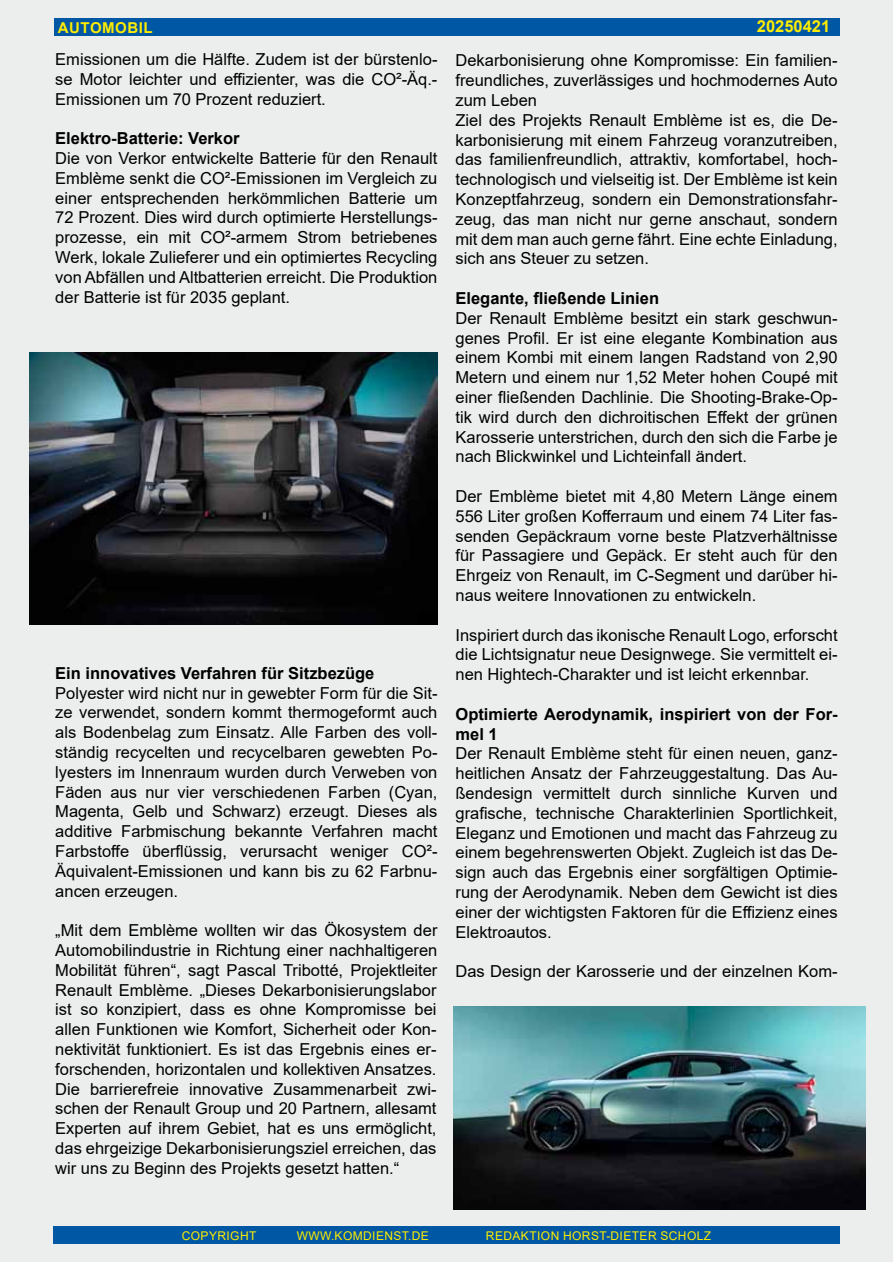
<style>
.page{position:relative;width:893px;height:1263px;background:#fff}
.page>*{position:absolute;margin:0;border:0;box-sizing:border-box;transform-origin:0 0}
.t1{font:16.5px/19.8px "Arial";color:#000;text-align:justify}
.t2{font:700 16.5px/19.8px "Arial";color:#000}
.t3{font:700 16.5px "Arial";color:#ffed00}
.t4{font:700 15px "Arial";letter-spacing:.035em;color:#ffed00}
.t5{font:12px "Arial";letter-spacing:.035em;color:#ffed00}
</style>
<div class="page">
<div style="left:0;top:0;width:893px;height:1262px;background:#eceded"></div>
<div style="left:54px;top:18px;width:786px;height:18px;background:#0057a3"></div>
<div style="left:53px;top:1226px;width:787px;height:18px;background:#0057a3"></div>
<img style="left:30px;top:352px;width:407px;height:272px">
<img style="left:454px;top:1006px;width:411px;height:204px">
<p class="t4" style="left:58px;top:17px;width:96px">Automobil</p>
<p class="t1" style="left:55px;top:49px;width:384px">Emissionen um die Hälfte. Zudem ist der bürstenlo&shy;se Motor leichter und effizienter, was die CO²-Äq.- Emissionen um 70 Prozent reduziert.</p>
<p class="t2" style="left:55px;top:129px;width:186px">Elektro-Batterie: Verkor</p>
<p class="t1" style="left:55px;top:148px;width:384px">Die von Verkor entwickelte Batterie für den Renault Emblème senkt die CO²-Emissionen im Vergleich zu einer entsprechenden herkömmlichen Batterie um 72 Prozent. Dies wird durch optimierte Herstellungs&shy;prozesse, ein mit CO²-armem Strom betriebenes Werk, lokale Zulieferer und ein optimiertes Recycling von Abfällen und Altbatterien erreicht. Die Produktion der Batterie ist für 2035 geplant.</p>
<p class="t2" style="left:55px;top:663px;width:321px">Ein innovatives Verfahren für Sitzbezüge</p>
<p class="t1" style="left:55px;top:683px;width:384px">Polyester wird nicht nur in gewebter Form für die Sit&shy;ze verwendet, sondern kommt thermogeformt auch als Bodenbelag zum Einsatz. Alle Farben des voll&shy;ständig recycelten und recycelbaren gewebten Po&shy;lyesters im I nnenraum wurden durch Verweben von Fäden aus nur vier verschiedenen Farben (Cyan, Magenta, Gelb und Schwarz) erzeugt. Dieses als additive Farbmischung bekannte Verfahren macht Farbstoffe überflüssig, verursacht weniger CO²- Äquivalent-Emissionen und kann bis zu 62 Farbnu&shy;ancen erzeugen.</p>
<p class="t1" style="left:55px;top:920px;width:384px">„Mit dem Emblème wollten wir das Ökosystem der Automobilindustrie in Richtung einer nachhaltigeren Mobilität führen“, sagt Pascal Tribotté, Projektleiter Renault Emblème. „Dieses Dekarbonisierungslabor ist so konzipiert, dass es ohne Kompromisse bei allen Funktionen wie Komfort, Sicherheit oder Kon&shy;nektivität funktioniert. Es ist das Ergebnis eines er&shy;forschenden, horizontalen und kollektiven Ansatzes.<br>Die barrierefreie innovative Zusammenarbeit zwi&shy;schen der Renault Group und 20 Partnern, allesamt Experten auf ihrem Gebiet, hat es uns ermöglicht, das ehrgeizige Dekarbonisierungsziel erreichen, das wir uns zu Beginn des Projekts gesetzt hatten.“</p>
<p class="t3" style="left:757px;top:15px;width:75px">20250421</p>
<p class="t1" style="left:455px;top:50px;width:384px;text-align:left">Dekarbonisierung ohne Kompromisse: Ein familien&shy;freundliches, zuverlässiges und hochmodernes Auto zum Leben<br>Ziel des Projekts Renault Emblème ist es, die De&shy;karbonisierung mit einem Fahrzeug voranzutreiben, das familienfreundlich, attraktiv, komfortabel, hoch&shy;technologisch und vielseitig ist. Der Emblème ist kein Konzeptfahrzeug, sondern ein Demonstrationsfahr&shy;zeug, das man nicht nur gerne anschaut, sondern mit dem man auch gerne fährt. Eine echte Einladung, sich ans Steuer zu setzen.</p>
<p class="t2" style="left:455px;top:288px;width:205px">Elegante, fließende Linien</p>
<p class="t1" style="left:455px;top:308px;width:384px">Der Renault Emblème besitzt ein stark geschwun&shy;genes Profil. Er ist eine elegante Kombination aus einem Kombi mit einem langen Radstand von 2,90<br>Metern und einem nur 1,52 Meter hohen Coupé mit einer fließenden Dachlinie. Die Shooting-Brake-Op&shy;tik wird durch den dichroitischen Effekt der grünen Karosserie unterstrichen, durch den sich die Farbe je nach Blickwinkel und Lichteinfall ändert.</p>
<p class="t1" style="left:455px;top:486px;width:384px">Der Emblème bietet mit 4,80 Metern Länge einem 556 Liter großen Kofferraum und einem 74 Liter fas&shy;senden Gepäckraum vorne beste Platzverhältnisse für Passagiere und Gepäck. Er steht auch für den Ehrgeiz von Renault, im C-Segment und darüber hi&shy;naus weitere I nnovationen zu entwickeln.</p>
<p class="t1" style="left:455px;top:625px;width:384px">I nspiriert durch das ikonische Renault Logo, erforscht die Lichtsignatur neue Designwege. Sie vermittelt ei&shy;nen H ightech-Charakter und ist leicht erkennbar.</p>
<p class="t2" style="left:455px;top:704px;width:384px">Optimierte Aerodynamik, inspiriert von der For&shy;mel 1</p>
<p class="t1" style="left:455px;top:743px;width:384px">Der Renault Emblème steht für einen neuen, ganz&shy;heitlichen Ansatz der Fahrzeuggestaltung. Das Au&shy;ßendesign vermittelt durch sinnliche Kurven und grafische, technische Charakterlinien Sportlichkeit, Eleganz und Emotionen und macht das Fahrzeug zu einem begehrenswerten Objekt. Zugleich ist das De&shy;sign auch das Ergebnis einer sorgfältigen Optimie&shy;rung der Aerodynamik. Neben dem Gewicht ist dies einer der wichtigsten Faktoren für die Effizienz eines Elektroautos.</p>
<p class="t1" style="left:455px;top:961px;width:384px">Das Design der Karosserie und der einzelnen Kom-</p>
<p class="t5" style="left:182px;top:1227px;width:76px">Copyright</p>
<p class="t5" style="left:297px;top:1227px;width:134px">www.komdienst.de</p>
<p class="t5" style="left:486px;top:1227px;width:227px">Redaktion Horst-Dieter Scholz</p>
</div>
